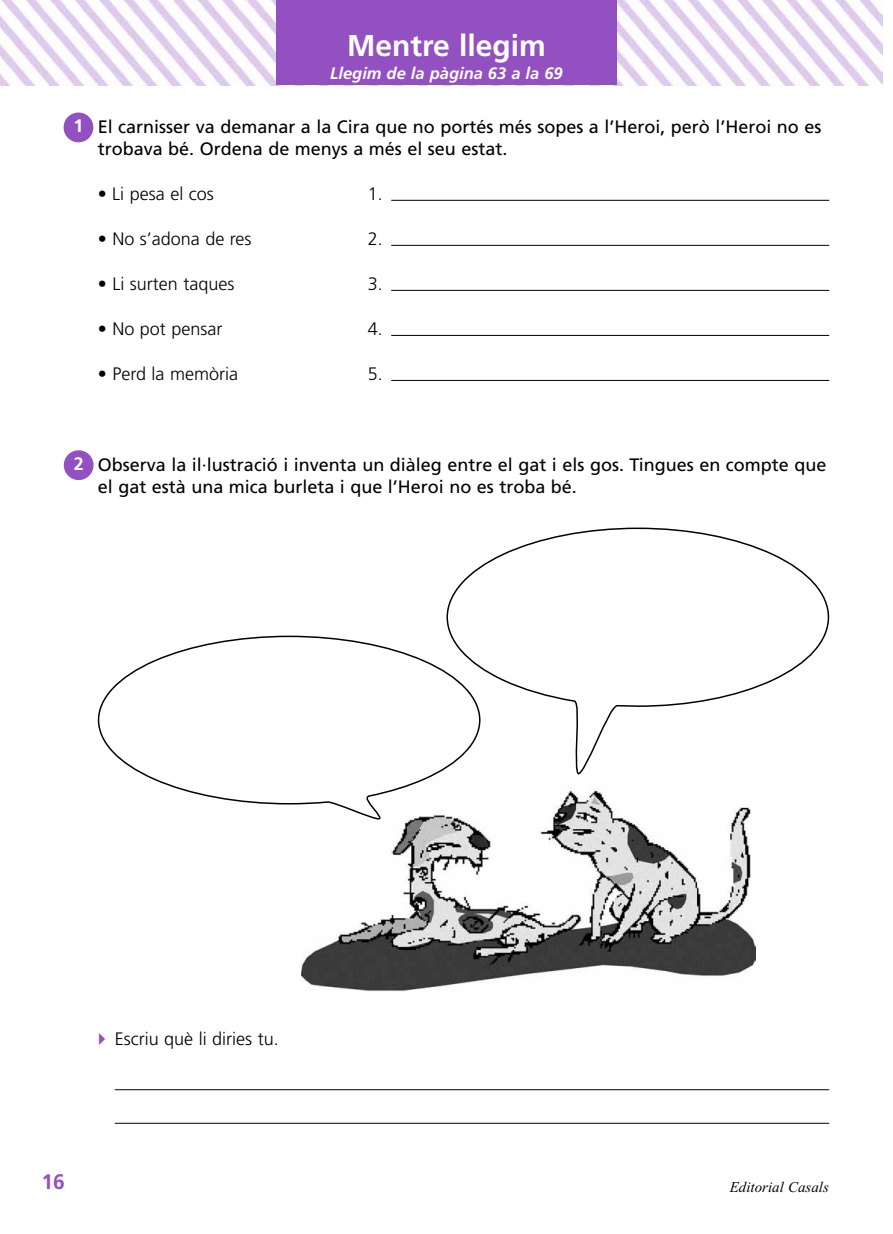
<style>
.page{position:relative;width:893px;height:1234px;background:#fff}
.page>*{position:absolute;margin:0;border:0;box-sizing:border-box;transform-origin:0 0}
.t1{font:700 30px "Frutiger";color:#fff}
.t2{font:700 21px "Frutiger";color:#9350c0}
.t3{font:18px/22.5px "Frutiger";color:#000}
.t4{font:300 18px "Frutiger";color:#000}
.t5{font:700 18px "Frutiger";color:#fff}
.t6{font:italic 700 16.5px "Frutiger";color:#fff}
.t7{font:italic 15px "Times New Roman";color:#000}
</style>
<div class="page">
<img style="left:0;top:0;width:883px;height:85px">
<div style="left:64px;top:112px;width:29px;height:30px;background:#9350c0;border-radius:50%"></div>
<div style="left:64px;top:450px;width:30px;height:30px;background:#9350c0;border-radius:50%"></div>
<div style="left:276px;top:0;width:341px;height:85px;background:#9350c0"></div>
<hr style="left:115px;top:1122px;width:714px;height:1px;background:#000">
<hr style="left:115px;top:1089px;width:714px;height:1px;background:#000">
<hr style="left:391px;top:200px;width:438px;height:1px;background:#000">
<hr style="left:391px;top:245px;width:438px;height:1px;background:#000">
<hr style="left:391px;top:290px;width:438px;height:1px;background:#000">
<hr style="left:391px;top:380px;width:438px;height:1px;background:#000">
<hr style="left:391px;top:335px;width:438px;height:1px;background:#000">
<img style="left:301px;top:789px;width:454px;height:201px">
<svg style="left:446px;top:527px;width:383px;height:248px"></svg>
<svg style="left:98px;top:635px;width:382px;height:185px"></svg>
<p class="t5" style="left:74px;top:119px;width:12px">1</p>
<h1 class="t1" style="left:347px;top:34px;width:200px">Mentre llegim</h1>
<p class="t6" style="left:330px;top:66px;width:234px">Llegim de la pàgina 63 a la 69</p>
<p class="t3" style="left:98px;top:117px;width:725px">El carnisser va demanar a la Cira que no portés més sopes a l’Heroi, però l’Heroi no es trobava bé. Ordena de menys a més el seu estat.</p>
<p class="t4" style="left:98px;top:187px;width:118px">• Li pesa el cos</p>
<p class="t4" style="left:368px;top:187px;width:17px">1.</p>
<p class="t4" style="left:98px;top:232px;width:155px">• No s’adona de res</p>
<p class="t4" style="left:368px;top:232px;width:17px">2.</p>
<p class="t4" style="left:98px;top:277px;width:138px">• Li surten taques</p>
<p class="t4" style="left:368px;top:277px;width:17px">3.</p>
<p class="t4" style="left:98px;top:322px;width:126px">• No pot pensar</p>
<p class="t4" style="left:368px;top:322px;width:17px">4.</p>
<p class="t4" style="left:98px;top:367px;width:142px">• Perd la memòria</p>
<p class="t4" style="left:368px;top:367px;width:17px">5.</p>
<p class="t5" style="left:74px;top:456px;width:12px">2</p>
<p class="t3" style="left:98px;top:454px;width:730px">Observa la il·lustració i inventa un diàleg entre el gat i els gos. Tingues en compte que el gat està una mica burleta i que l’Heroi no es troba bé.</p>
<p class="t4" style="left:115px;top:1030px;width:165px">Escriu què li diries tu.</p>
<p class="t2" style="left:42px;top:1173px;width:25px">16</p>
<p class="t7" style="left:730px;top:1177px;width:101px">Editorial Casals</p>
</div>
